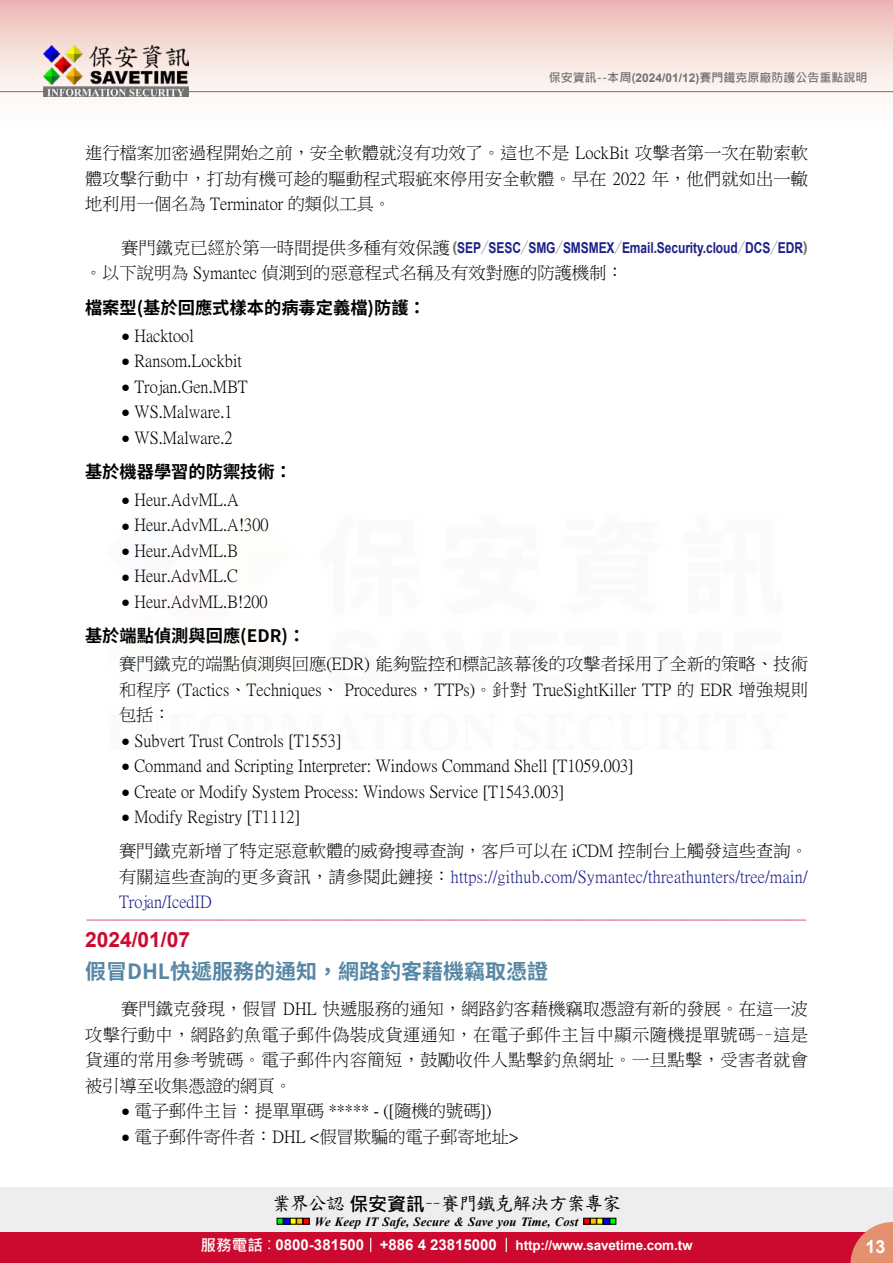
<style>
.page{position:relative;width:893px;height:1263px;background:#fff}
.page>*{position:absolute;margin:0;border:0;box-sizing:border-box;transform-origin:0 0}
.t1{font:700 21px "Source Han Sans TW";color:#5687a5}
.t2{font:700 21px "Arial";color:#cc0a2f}
.t3{font:18.9px "DF Kai Shu SB Estd BF";letter-spacing:-.05em;color:#000}
.t4{font:700 18px "Arial";color:#fff}
.t5{font:17.25px/25.5px "P Ming Li U";color:#000;text-align:justify}
.t6{font:17.25px/25.5px "P Ming Li U";letter-spacing:.01em;color:#1d2088}
.t7{font:700 17.25px "Source Han Sans TW";color:#000}
.t8{font:16.5px "DF Kai Shu SB Estd BF";color:#cc0a2f}
.t9{font:700 15px "Arial";letter-spacing:-.005em;color:#1d2088;scale:.8 1}
.t10{font:700 13.5px "Arial";letter-spacing:-.01em;color:#fff}
.t11{font:italic 700 12.6px "Times New Roman";letter-spacing:.005em;color:#000}
.t12{font:700 12px "Microsoft Jheng Hei";color:#727171}
.s1{font-family:"Arial"}
.s2{font-family:"P Ming Li U";font-weight:400;font-size:17.25px;color:#000}
.s3{color:#727171}
.s4{font-family:"Source Han Sans TW";font-weight:800;color:#727171}
.s5{font-family:"Arial";font-size:15px}
.s6{color:#000}
.s7{font-family:"Microsoft Jheng Hei";font-weight:700}
.s8{font-family:"Microsoft Jheng Hei";font-size:15.6px}
.s9{font-family:"Microsoft Jheng Hei";font-weight:400;font-size:15.6px}
.s10{font-size:15px}
</style>
<div class="page">
<div style="left:0;top:1187px;width:893px;height:49px;background:#eee"></div>
<svg style="left:277px;top:1218px;width:32px;height:6px"></svg>
<svg style="left:584px;top:1218px;width:32px;height:6px"></svg>
<div style="left:0;top:1232px;width:893px;height:31px;background:#cc0a2f"></div>
<svg style="left:850px;top:1222px;width:43px;height:41px"></svg>
<svg style="left:370px;top:1238px;width:1px;height:14px"></svg>
<svg style="left:506px;top:1238px;width:1px;height:14px"></svg>
<div style="left:0;top:0;width:893px;height:141px;background:linear-gradient(to bottom,#efc0bb,#fff)"></div>
<hr style="left:0;top:91px;width:893px;height:1px;background:#727171">
<img style="left:44px;top:46px;width:145px;height:51px">
<p class="t12" style="left:549px;top:70px;width:320px">保安資訊--本周(<span class="s1">2024/01/12)</span>賽門鐵克原廠防護公告重點說明</p>
<p class="t5" style="left:85px;top:140px;width:725px">進行檔案加密過程開始之前，安全軟體就沒有功效了。這也不是 LockBit 攻擊者第一次在勒索軟體攻擊行動中，打劫有機可趁的驅動程式瑕疵來停用安全軟體。早在 2022 年，他們就如出一轍地利用一個名為 Terminator 的類似工具。</p>
<p class="t9" style="left:121px;top:237px;width:860px"><span class="s2">賽門鐵克已經於第一時間提供多種有效保護</span><span class="s3">(</span>SEP<span class="s4">／</span>SESC<span class="s4">／</span>SMG<span class="s4">／</span>SMSMEX<span class="s4">／</span>Email.Security.cloud<span class="s4">／</span>DCS<span class="s4">／</span>EDR<span class="s3">)</span></p>
<p class="t5" style="left:85px;top:260px;width:540px">。以下說明為 Symantec 偵測到的惡意程式名稱及有效對應的防護機制：</p>
<p class="t7" style="left:85px;top:298px;width:342px">檔案型(基於回應式樣本的病毒定義檔)防護：</p>
<p class="t5" style="left:121px;top:323px;width:74px"><span class="s5">●</span> Hacktool</p>
<p class="t5" style="left:121px;top:348px;width:122px"><span class="s5">●</span> Ransom.Lockbit</p>
<p class="t5" style="left:121px;top:374px;width:128px"><span class="s5">●</span> Trojan.Gen.MBT</p>
<p class="t5" style="left:121px;top:399px;width:113px"><span class="s5">●</span> WS.Malware.1</p>
<p class="t5" style="left:121px;top:425px;width:113px"><span class="s5">●</span> WS.Malware.2</p>
<p class="t7" style="left:85px;top:462px;width:209px">基於機器學習的防禦技術：</p>
<p class="t5" style="left:121px;top:487px;width:119px"><span class="s5">●</span> Heur.AdvML.A</p>
<p class="t5" style="left:121px;top:512px;width:149px"><span class="s5">●</span> Heur.AdvML.A!300</p>
<p class="t5" style="left:121px;top:538px;width:118px"><span class="s5">●</span> Heur.AdvML.B</p>
<p class="t5" style="left:121px;top:563px;width:118px"><span class="s5">●</span> Heur.AdvML.C</p>
<p class="t5" style="left:121px;top:589px;width:148px"><span class="s5">●</span> Heur.AdvML.B!200</p>
<p class="t7" style="left:85px;top:626px;width:222px">基於端點偵測與回應(EDR)：</p>
<p class="t5" style="left:119px;top:651px;width:690px">賽門鐵克的端點偵測與回應(EDR) 能夠監控和標記該幕後的攻擊者採用了全新的策略、技術和程序 (Tactics、Techniques、 Procedures，TTPs)。針對 TrueSightKiller TTP 的 EDR 增強規則包括：</p>
<p class="t5" style="left:121px;top:728px;width:222px"><span class="s5">●</span> Subvert Trust Controls [T1553]</p>
<p class="t5" style="left:121px;top:753px;width:514px"><span class="s5">●</span> Command and Scripting Interpreter: Windows Command Shell [T1059.003]</p>
<p class="t5" style="left:121px;top:779px;width:444px"><span class="s5">●</span> Create or Modify System Process: Windows Service [T1543.003]</p>
<p class="t5" style="left:119px;top:800px;width:690px;line-height:34px"><span class="s5">●</span> Modify Registry [T1112]<br>賽門鐵克新增了特定惡意軟體的威脅搜尋查詢，客戶可以在 iCDM 控制台上觸發這些查詢。</p>
<p class="t6" style="left:119px;top:864px;width:690px"><span class="s6">有關這些查詢的更多資訊，請參閱此鏈接：</span>https://github.com/Symantec/threathunters/tree/main/<br>Trojan/IcedID</p>
<p class="t8" style="left:86px;top:912px;width:723px">-------------------------------------------------------------------------------------------------------------</p>
<p class="t2" style="left:85px;top:925px;width:107px">2024/01/07</p>
<p class="t1" style="left:85px;top:960px;width:465px">假冒DHL快遞服務的通知，網路釣客藉機竊取憑證</p>
<p class="t5" style="left:85px;top:996px;width:725px;text-indent:36px">賽門鐵克發現，假冒 DHL 快遞服務的通知，網路釣客藉機竊取憑證有新的發展。在這一波攻擊行動中，網路釣魚電子郵件偽裝成貨運通知，在電子郵件主旨中顯示隨機提單號碼－－這是貨運的常用參考號碼。電子郵件內容簡短，鼓勵收件人點擊釣魚網址。一旦點擊，受害者就會被引導至收集憑證的網頁。</p>
<p class="t5" style="left:121px;top:1098px;width:372px"><span class="s5">●</span> 電子郵件主旨：提單單碼 ***** - ([隨機的號碼])</p>
<p class="t5" style="left:121px;top:1124px;width:399px"><span class="s5">●</span> 電子郵件寄件者：DHL &lt;假冒欺騙的電子郵寄地址&gt;</p>
<p class="t3" style="left:272px;top:1194px;width:351px">業界公認<span class="s7">保安資訊</span>－－賽門鐵克解決方案專家</p>
<p class="t11" style="left:315px;top:1212px;width:265px">We Keep IT Safe, Secure &amp; Save you Time, Cost</p>
<p class="t10" style="left:200px;top:1235px;width:494px"><span class="s8">服務電話</span><span class="s9">：</span><span class="s10">0800-381500 +886 4 23815000</span> http://www.savetime.com.tw</p>
<p class="t4" style="left:865px;top:1234px;width:22px">13</p>
</div>
